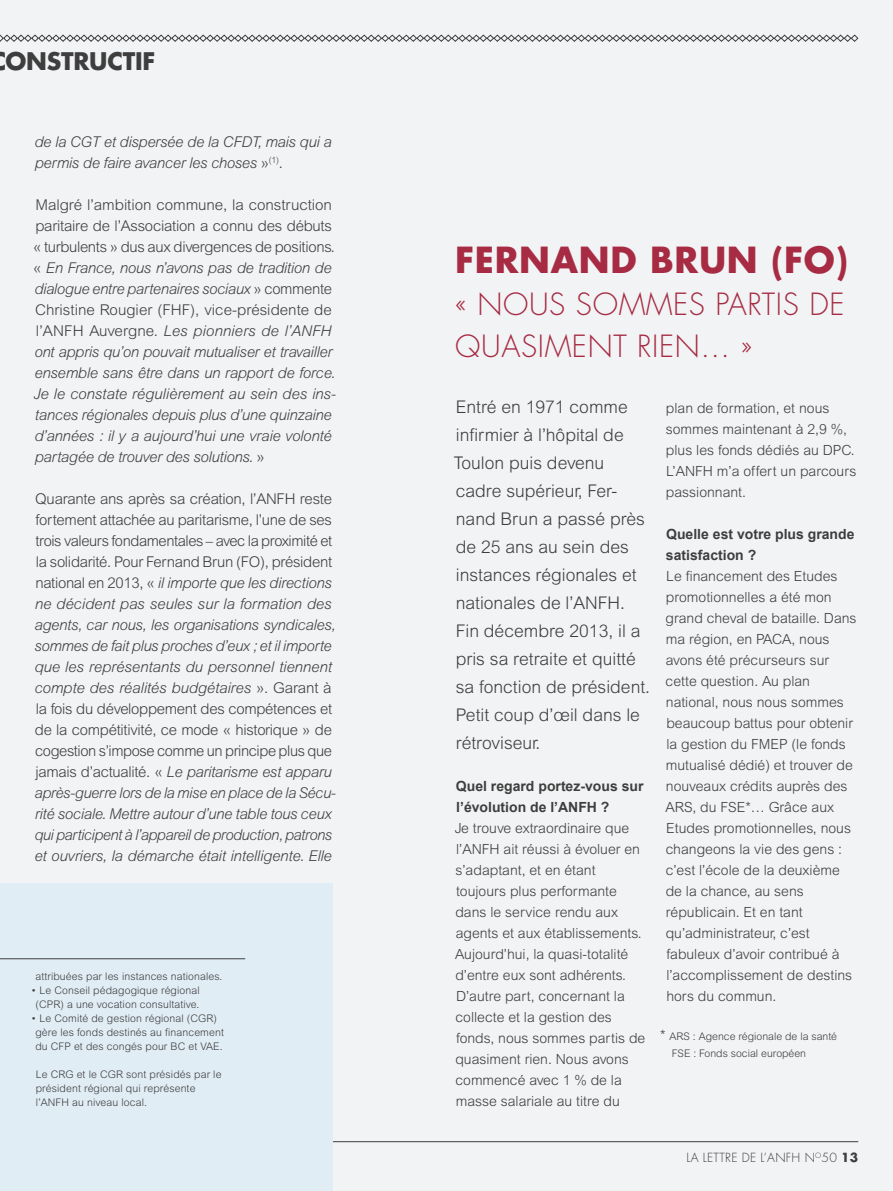
<style>
.page{position:relative;width:893px;height:1191px;background:#f2f3f4}
.page>*{position:absolute;margin:0;border:0;box-sizing:border-box;transform-origin:0 0}
.t1{font:700 35px "Futura";letter-spacing:.02em;color:#a62b43}
.t2{font:300 29.75px/42px "Futura";letter-spacing:.02em;color:#a62b43}
.t3{font:700 23.62px "Futura";letter-spacing:-.01em;color:#3e3e3f}
.t4{font:300 17.5px/28px "Arial MT Std";color:#3e3e3f}
.t5{font:italic 300 14.88px/21px "Arial MT Std";letter-spacing:-.02em;color:#3e3e3f}
.t6{font:300 14px/21px "Arial MT Std";color:#3e3e3f}
.t7{font:700 14px/21px "Arial";color:#3e3e3f}
.t8{font:300 12.25px "Futura";letter-spacing:.02em;color:#3e3e3f}
.t9{font:300 10.5px/14px "Arial MT Std";letter-spacing:.01em;color:#3e3e3f}
.s1{font-style:normal}
.s2{font-size:14px}
.s3{font-weight:700}
</style>
<div class="page">
<hr style="left:0;top:1141px;width:858px;height:1px;background:#3e3e3f">
<svg style="left:0;top:34px;width:859px;height:8px"></svg>
<div style="left:0;top:883px;width:333px;height:308px;background:#e1edf5"></div>
<hr style="left:0;top:958px;width:245px;height:1px;background:#3e3e3f">
<h3 class="t3" style="left:5px;top:45px;width:151px">ONSTRUCTIF</h3>
<p class="t5" style="left:34px;top:131px;width:299px">de la CGT et dispersée de la CFDT, mais qui a permis de faire avancer les choses <span class="s1">»</span><sup>(1)</sup><span class="s1">.</span></p>
<p class="t5" style="left:33px;top:194px;width:304px"><span class="s1">Malgré l’ambition commune, la construction paritaire de l’Association a connu des débuts « turbulents » dus aux divergences de positions. «</span> En France, nous n’avons pas de tradition de dialogue entre partenaires sociaux <span class="s1">» commente Christine Rougier (FHF), vice-présidente de l’ANFH Auvergne.</span> Les pionniers de l’ANFH ont appris qu’on pouvait mutualiser et travailler ensemble sans être dans un rapport de force.<br>Je le constate régulièrement au sein des ins&shy;tances régionales depuis plus d’une quinzaine d’années : il y a aujourd’hui une vraie volonté partagée de trouver des solutions. <span class="s1">»</span></p>
<p class="t5" style="left:34px;top:488px;width:303px"><span class="s1">Quarante ans après sa création, l’ANFH reste fortement attachée au paritarisme, l’une de ses trois valeurs fondamentales – avec la proximité et la solidarité. Pour Fernand Brun (FO), président national en 2013, «</span> il importe que les directions ne décident pas seules sur la formation des agents, car nous, les organisations syndicales, sommes de fait plus proches d’eux ; et il importe que les représentants du personnel tiennent compte des réalités budgétaires <span class="s1">». Garant à la fois du développement des compétences et de la compétitivité, ce mode « historique » de cogestion s’impose comme un principe plus que jamais d’actualité. «</span> Le paritarisme est apparu après-guerre lors de la mise en place de la Sécu&shy;rité sociale. Mettre autour d’une table tous ceux qui participent à l’appareil de production, patrons et ouvriers, la démarche était intelligente. Elle</p>
<p class="t9" style="left:36px;top:969px;width:188px">attribuées par les instances nationales.</p>
<p class="t9" style="left:31px;top:983px;width:170px;text-align:center">• Le Conseil pédagogique régional (CPR) a une vocation consultative.</p>
<p class="t9" style="left:35px;top:1011px;width:190px;text-indent:-4px">• Le Comité de gestion régional (CGR) gère les fonds destinés au financement du CFP et des congés pour BC et VAE.</p>
<p class="t9" style="left:36px;top:1067px;width:187px">Le CRG et le CGR sont présidés par le président régional qui représente l’ANFH au niveau local.</p>
<h1 class="t1" style="left:455px;top:236px;width:394px">FERNAND BRUN (FO)</h1>
<h2 class="t2" style="left:455px;top:284px;width:391px">« NOUS SOMMES PARTIS DE<br>QUASIMENT RIEN… »</h2>
<p class="t4" style="left:454px;top:393px;width:198px">Entré en 1971 comme infirmier à l’hôpital de<br>Toulon puis devenu cadre supérieur, Fer&shy;nand Brun a passé près de 25 ans au sein des instances régionales et nationales de l’ANFH.<br>Fin décembre 2013, il a pris sa retraite et quitté sa fonction de président.<br>Petit coup d’œil dans le rétroviseur.</p>
<p class="t7" style="left:456px;top:776px;width:189px">Quel regard portez-vous sur l’évolution de l’ANFH ?</p>
<p class="t6" style="left:455px;top:817px;width:192px">Je trouve extraordinaire que l’ANFH ait réussi à évoluer en s’adaptant, et en étant toujours plus performante dans le service rendu aux agents et aux établissements.<br>Aujourd’hui, la quasi-totalité d’entre eux sont adhérents.<br>D’autre part, concernant la collecte et la gestion des fonds, nous sommes partis de quasiment rien. Nous avons commencé avec 1 % de la masse salariale au titre du</p>
<p class="t6" style="left:666px;top:397px;width:192px">plan de formation, et nous sommes maintenant à 2,9 %, plus les fonds dédiés au DPC.<br>L’ANFH m’a offert un parcours passionnant.</p>
<p class="t7" style="left:666px;top:524px;width:190px">Quelle est votre plus grande satisfaction ?</p>
<p class="t6" style="left:665px;top:565px;width:193px">Le financement des Etudes promotionnelles a été mon grand cheval de bataille. Dans ma région, en PACA, nous avons été précurseurs sur cette question. Au plan national, nous nous sommes beaucoup battus pour obtenir la gestion du FMEP (le fonds mutualisé dédié) et trouver de nouveaux crédits auprès des<br>ARS, du FSE*… Grâce aux<br>Etudes promotionnelles, nous changeons la vie des gens : c’est l’école de la deuxième de la chance, au sens républicain. Et en tant qu’administrateur, c’est fabuleux d’avoir contribué à l’accomplissement de destins hors du commun.</p>
<p class="t9" style="left:672px;top:1027px;width:167px;line-height:17.5px;text-indent:-12px"><span class="s2">*</span> ARS : Agence régionale de la santé<br>FSE : Fonds social européen</p>
<p class="t8" style="left:686px;top:1150px;width:173px">LA LETTRE DE L’ANFH N<sup>O</sup>50 <span class="s3">13</span></p>
</div>
